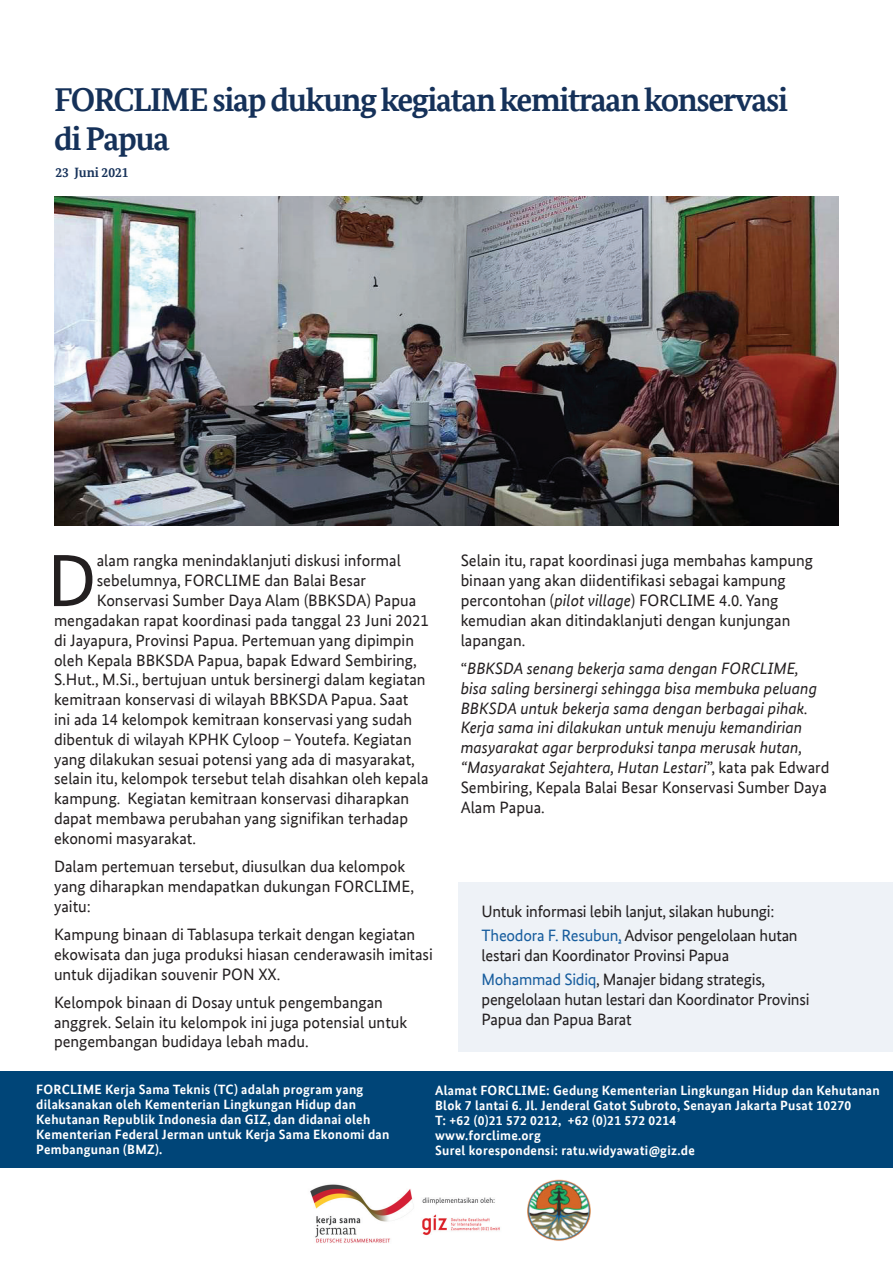
<style>
.page{position:relative;width:893px;height:1263px;background:#fff}
.page>*{position:absolute;margin:0;border:0;box-sizing:border-box;transform-origin:0 0}
.t1{font:73.95px "Bundes Sans Office";color:#231f20}
.t2{font:700 33px/39.6px "Bundes Serif Office";letter-spacing:-.04em;color:#153159}
.t3{font:16.5px/19.8px "Bundes Sans Office";color:#231f20}
.t4{font:italic 16.5px/19.8px "Bundes Sans Office";color:#231f20}
.t5{font:700 13.5px/15px "Bundes Sans Office";letter-spacing:.02em;color:#fff}
.t6{font:700 13.5px "Bundes Serif Office";color:#153159}
.s1{font-style:italic}
.s2{font-style:normal}
.s3{color:#175d9e}
</style>
<div class="page">
<div style="left:0;top:1071px;width:893px;height:97px;background:#004578"></div>
<img style="left:310px;top:1184px;width:190px;height:59px">
<img style="left:527px;top:1179px;width:63px;height:62px">
<div style="left:458px;top:882px;width:435px;height:170px;background:#eef2f7"></div>
<img style="left:54px;top:196px;width:785px;height:329px">
<h2 class="t2" style="left:54px;top:79px;width:736px">FORCLIME siap dukung kegiatan kemitraan konservasi di Papua</h2>
<p class="t6" style="left:56px;top:164px;width:75px">23 Juni 2021</p>
<h1 class="t1" style="left:47px;top:539px;width:51px">D</h1>
<p class="t3" style="left:97px;top:551px;width:306px">alam rangka menindaklanjuti diskusi informal</p>
<p class="t3" style="left:97px;top:571px;width:271px">sebelumnya, FORCLIME dan Balai Besar</p>
<p class="t3" style="left:97px;top:590px;width:321px">Konservasi Sumber Daya Alam (BBKSDA) Papua</p>
<p class="t3" style="left:54px;top:610px;width:376px">mengadakan rapat koordinasi pada tanggal 23 Juni 2021</p>
<p class="t3" style="left:54px;top:630px;width:362px">di Jayapura, Provinsi Papua. Pertemuan yang dipimpin</p>
<p class="t3" style="left:54px;top:650px;width:364px">oleh Kepala BBKSDA Papua, bapak Edward Sembiring,</p>
<p class="t3" style="left:54px;top:670px;width:373px">S.Hut., M.Si., bertujuan untuk bersinergi dalam kegiatan</p>
<p class="t3" style="left:54px;top:689px;width:356px">kemitraan konservasi di wilayah BBKSDA Papua. Saat</p>
<p class="t3" style="left:54px;top:709px;width:360px">ini ada 14 kelompok kemitraan konservasi yang sudah</p>
<p class="t3" style="left:54px;top:729px;width:359px">dibentuk di wilayah KPHK Cyloop – Youtefa. Kegiatan</p>
<p class="t3" style="left:54px;top:749px;width:362px">yang dilakukan sesuai potensi yang ada di masyarakat,</p>
<p class="t3" style="left:54px;top:769px;width:376px">selain itu, kelompok tersebut telah disahkan oleh kepala</p>
<p class="t3" style="left:54px;top:788px;width:357px">kampung. Kegiatan kemitraan konservasi diharapkan</p>
<p class="t3" style="left:54px;top:808px;width:356px">dapat membawa perubahan yang signifikan terhadap</p>
<p class="t3" style="left:54px;top:828px;width:143px">ekonomi masyarakat.</p>
<p class="t3" style="left:54px;top:856px;width:362px">Dalam pertemuan tersebut, diusulkan dua kelompok yang diharapkan mendapatkan dukungan FORCLIME, yaitu:</p>
<p class="t3" style="left:54px;top:924px;width:380px">Kampung binaan di Tablasupa terkait dengan kegiatan ekowisata dan juga produksi hiasan cenderawasih imitasi untuk dijadikan souvenir PON XX.</p>
<p class="t3" style="left:54px;top:992px;width:355px">Kelompok binaan di Dosay untuk pengembangan anggrek. Selain itu kelompok ini juga potensial untuk pengembangan budidaya lebah madu.</p>
<p class="t3" style="left:461px;top:551px;width:354px">Selain itu, rapat koordinasi juga membahas kampung binaan yang akan diidentifikasi sebagai kampung percontohan (<span class="s1">pilot village</span>) FORCLIME 4.0. Yang kemudian akan ditindaklanjuti dengan kunjungan lapangan.</p>
<p class="t4" style="left:461px;top:658px;width:370px"><span class="s2">“</span>BBKSDA senang bekerja sama dengan FORCLIME, bisa saling bersinergi sehingga bisa membuka peluang BBKSDA untuk bekerja sama dengan berbagai pihak.<br>Kerja sama ini dilakukan untuk menuju kemandirian masyarakat agar berproduksi tanpa merusak hutan, “Masyarakat Sejahtera, Hutan Lestari<span class="s2">”, kata pak Edward Sembiring, Kepala Balai Besar Konservasi Sumber Daya Alam Papua.</span></p>
<p class="t3" style="left:481px;top:900px;width:318px;line-height:24px">Untuk informasi lebih lanjut, silakan hubungi:<br><span class="s3">Theodora F. Resubun,</span> Advisor pengelolaan hutan</p>
<p class="t3" style="left:481px;top:943px;width:285px;line-height:24px">lestari dan Koordinator Provinsi Papua<br><span class="s3">Mohammad Sidiq</span>, Manajer bidang strategis,</p>
<p class="t3" style="left:481px;top:989px;width:329px">pengelolaan hutan lestari dan Koordinator Provinsi<br>Papua dan Papua Barat</p>
<p class="t5" style="left:36px;top:1082px;width:355px">FORCLIME Kerja Sama Teknis (TC) adalah program yang dilaksanakan oleh Kementerian Lingkungan Hidup dan Kehutanan Republik Indonesia dan GIZ, dan didanai oleh Kementerian Federal Jerman untuk Kerja Sama Ekonomi dan Pembangunan (BMZ).</p>
<p class="t5" style="left:435px;top:1083px;width:446px">Alamat FORCLIME: Gedung Kementerian Lingkungan Hidup dan Kehutanan Blok 7 lantai 6. Jl. Jenderal Gatot Subroto, Senayan Jakarta Pusat 10270<br>T: +62 (0)21 572 0212, +62 (0)21 572 0214<br>www.forclime.org<br>Surel korespondensi: ratu.widyawati@giz.de</p>
</div>
